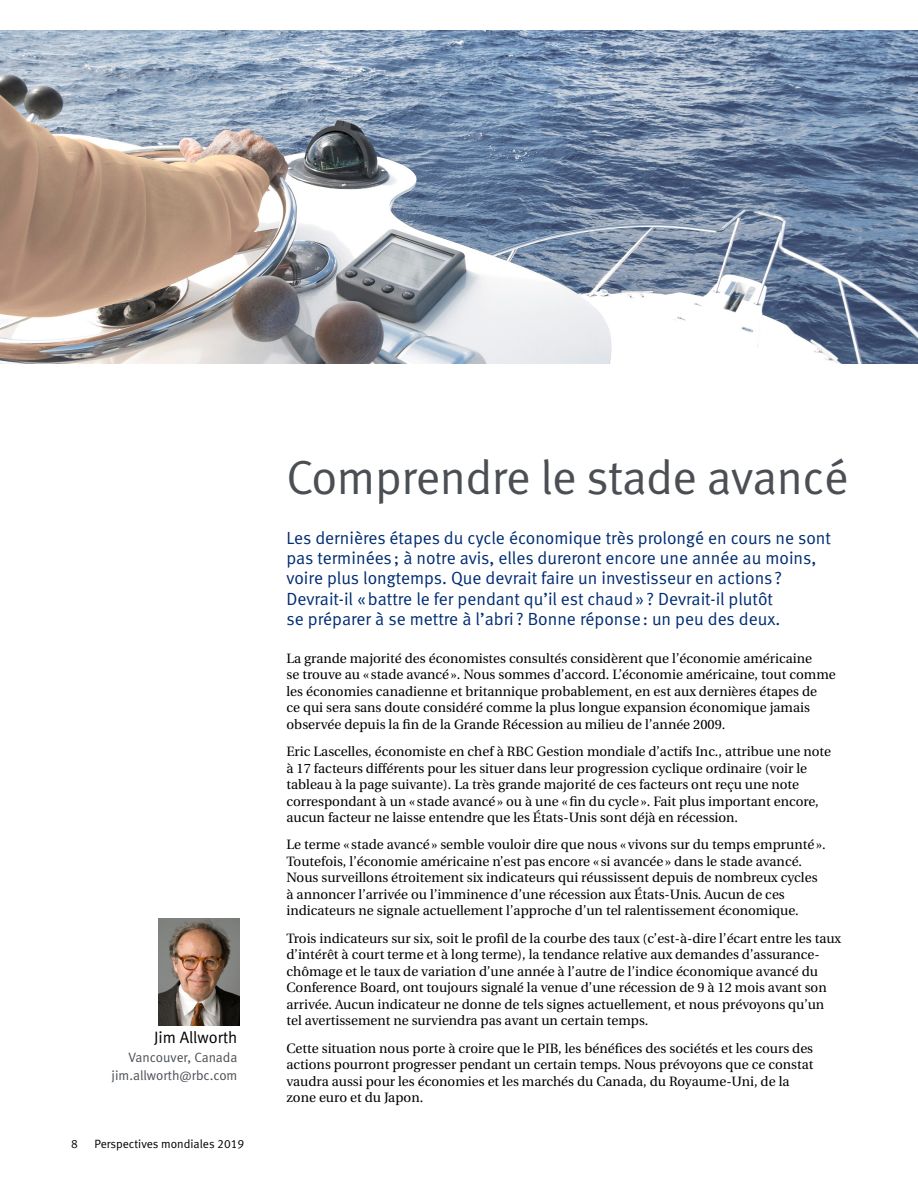
<style>
.page{position:relative;width:918px;height:1188px;background:#fff}
.page>*{position:absolute;margin:0;border:0;box-sizing:border-box;transform-origin:0 0}
.t1{font:48px "Meta Normal LF";letter-spacing:-.01em;color:#4b4f54}
.t2{font:17.7px/20.2px "Meta Normal LF";color:#002d73}
.t3{font:16.5px "Meta Normal LF";color:#000}
.t4{font:13.5px/16.5px "Utopia";color:#000}
.t5{font:13.5px/18.6px "Meta Normal LF";color:#4b4f54;text-align:right}
.t6{font:12px "Meta Normal LF";color:#000}
</style>
<div class="page">
<img style="left:0;top:30px;width:918px;height:334px">
<img style="left:158px;top:918px;width:81px;height:108px">
<p class="t3" style="left:154px;top:1028px;width:85px">Jim Allworth</p>
<p class="t5" style="left:112px;top:1048px;width:127px">Vancouver, Canada jim.allworth@rbc.com</p>
<p class="t6" style="left:71px;top:1136px;width:8px">8</p>
<p class="t6" style="left:94px;top:1136px;width:151px">Perspectives mondiales 2019</p>
<h1 class="t1" style="left:286px;top:450px;width:564px">Comprendre le stade avancé</h1>
<p class="t2" style="left:286px;top:527px;width:546px">Les dernières étapes du cycle économique très prolongé en cours ne sont pas terminées; à notre avis, elles dureront encore une année au moins, voire plus longtemps. Que devrait faire un investisseur en actions?<br>Devrait‑il «battre le fer pendant qu’il est chaud» ? Devrait-il plutôt<br>se préparer à se mettre à l’abri ? Bonne réponse: un peu des deux.</p>
<p class="t4" style="left:286px;top:650px;width:551px">La grande majorité des économistes consultés considèrent que l’économie américaine<br>se trouve au « stade avancé». Nous sommes d’accord. L’économie américaine, tout comme les économies canadienne et britannique probablement, en est aux dernières étapes de<br>ce qui sera sans doute considéré comme la plus longue expansion économique jamais observée depuis la fin de la Grande Récession au milieu de l’année 2009.</p>
<p class="t4" style="left:286px;top:744px;width:546px">Eric Lascelles, économiste en chef à RBC Gestion mondiale d’actifs Inc., attribue une note à 17 facteurs différents pour les situer dans leur progression cyclique ordinaire (voir le tableau à la page suivante). La très grande majorité de ces facteurs ont reçu une note correspondant à un « stade avancé» ou à une «fin du cycle». Fait plus important encore, aucun facteur ne laisse entendre que les États-Unis sont déjà en récession.</p>
<p class="t4" style="left:286px;top:837px;width:541px">Le terme « stade avancé» semble vouloir dire que nous «vivons sur du temps emprunté».<br>Toutefois, l’économie américaine n’est pas encore « si avancée» dans le stade avancé.<br>Nous surveillons étroitement six indicateurs qui réussissent depuis de nombreux cycles à annoncer l’arrivée ou l’imminence d’une récession aux États-Unis. Aucun de ces indicateurs ne signale actuellement l’approche d’un tel ralentissement économique.</p>
<p class="t4" style="left:287px;top:930px;width:556px">Trois indicateurs sur six, soit le profil de la courbe des taux (c’est-à-dire l’écart entre les taux d’intérêt à court terme et à long terme), la tendance relative aux demandes d’assurance&shy;chômage et le taux de variation d’une année à l’autre de l’indice économique avancé du Conference Board, ont toujours signalé la venue d’une récession de 9 à 12 mois avant son arrivée. Aucun indicateur ne donne de tels signes actuellement, et nous prévoyons qu’un tel avertissement ne surviendra pas avant un certain temps.</p>
<p class="t4" style="left:287px;top:1040px;width:528px">Cette situation nous porte à croire que le PIB, les bénéfices des sociétés et les cours des actions pourront progresser pendant un certain temps. Nous prévoyons que ce constat vaudra aussi pour les économies et les marchés du Canada, du Royaume-Uni, de la zone euro et du Japon.</p>
</div>
